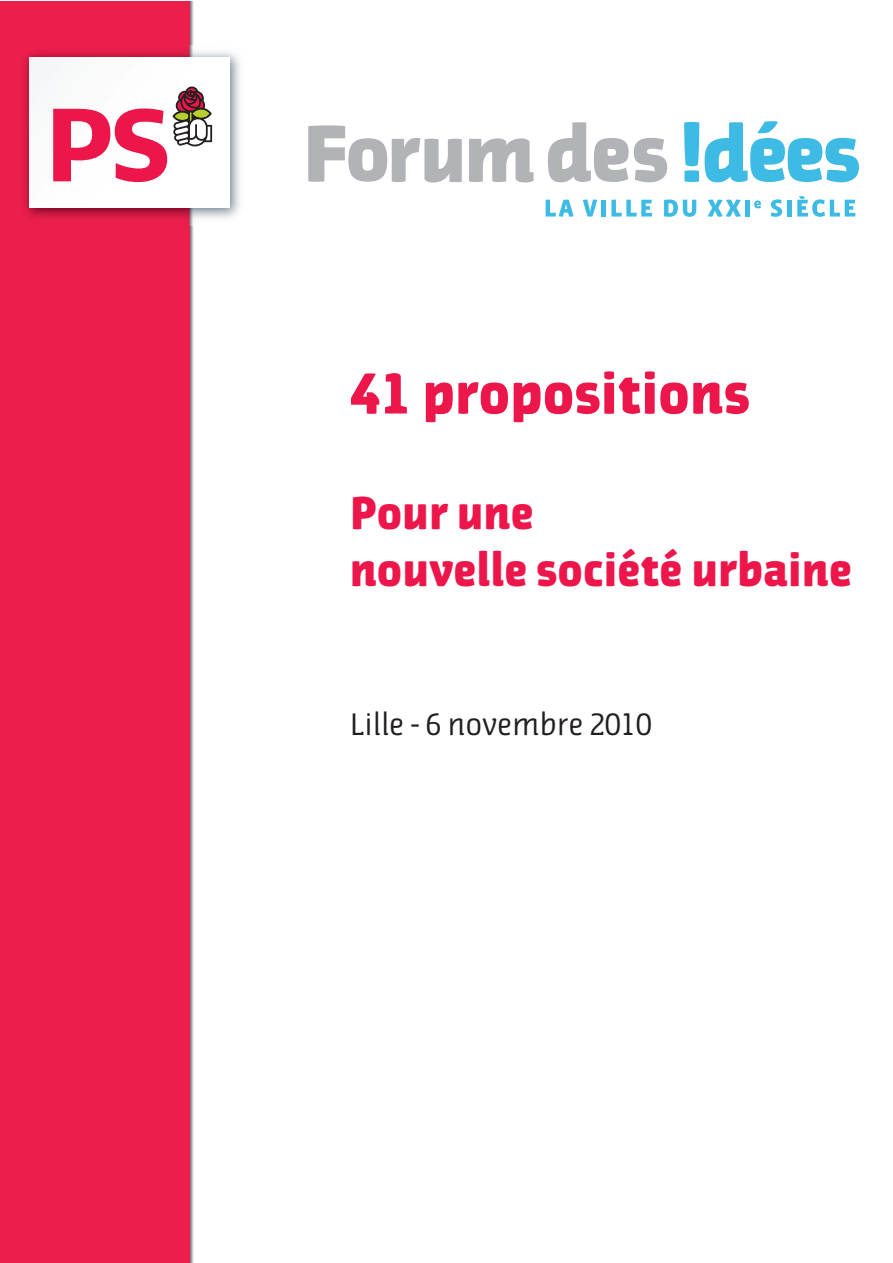
<style>
.page{position:relative;width:893px;height:1263px;background:#fff}
.page>*{position:absolute;margin:0;border:0;box-sizing:border-box;transform-origin:0 0}
.t1{font:900 54px "Jaures";color:#ed164b}
.t2{font:900 43.5px/57px "Jaures";color:#ed164b}
.t3{font:30px "Jaures";color:#231f20}
</style>
<div class="page">
<div style="left:0;top:1px;width:194px;height:1262px;background:#ec1f4b"></div>
<img style="left:16px;top:45px;width:224px;height:180px">
<svg style="left:29px;top:58px;width:201px;height:149px"></svg>
<svg style="left:548px;top:122px;width:119px;height:60px"></svg>
<svg style="left:469px;top:138px;width:65px;height:45px"></svg>
<svg style="left:308px;top:125px;width:154px;height:58px"></svg>
<svg style="left:684px;top:121px;width:175px;height:61px"></svg>
<svg style="left:546px;top:200px;width:27px;height:17px"></svg>
<svg style="left:583px;top:200px;width:14px;height:17px"></svg>
<div style="left:601px;top:200px;width:5px;height:17px;background:#3dbbe5"></div>
<svg style="left:611px;top:200px;width:41px;height:17px"></svg>
<svg style="left:664px;top:199px;width:32px;height:18px"></svg>
<svg style="left:708px;top:200px;width:33px;height:17px"></svg>
<div style="left:745px;top:200px;width:5px;height:17px;background:#3dbbe5"></div>
<svg style="left:754px;top:200px;width:7px;height:8px"></svg>
<svg style="left:771px;top:199px;width:11px;height:18px"></svg>
<div style="left:787px;top:200px;width:5px;height:17px;background:#3dbbe5"></div>
<svg style="left:797px;top:196px;width:58px;height:21px"></svg>
<p class="t1" style="left:350px;top:360px;width:402px">41 propositions</p>
<p class="t2" style="left:350px;top:485px;width:504px">Pour une<br>nouvelle société urbaine</p>
<p class="t3" style="left:350px;top:708px;width:304px">Lille - 6 novembre 2010</p>
</div>
